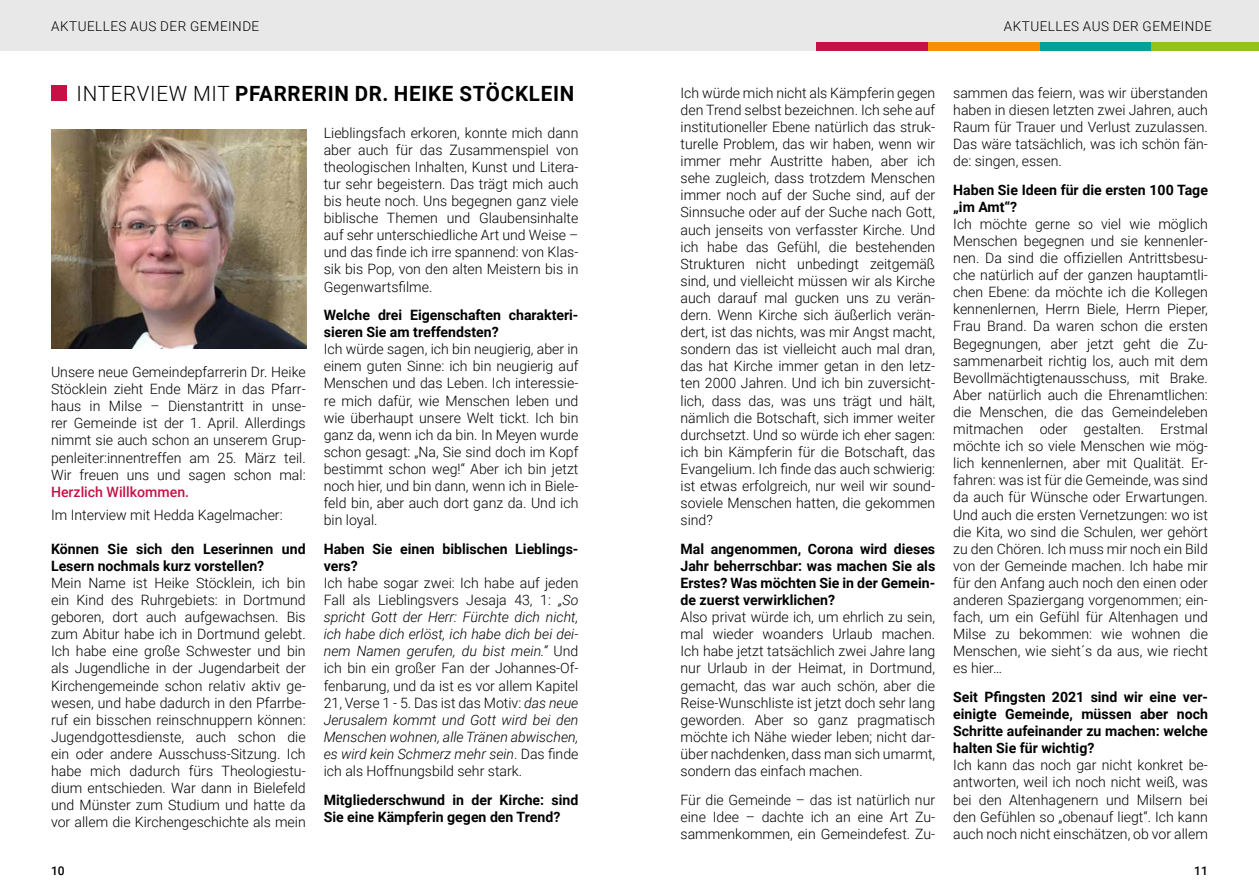
<style>
.page{position:relative;width:1259px;height:893px;background:#fff}
.page>*{position:absolute;margin:0;border:0;box-sizing:border-box;transform-origin:0 0}
.t1{font:700 21px "Roboto";letter-spacing:.035em;color:#000}
.t2{font:300 14.25px/17.1px "Roboto";color:#000;text-align:justify}
.t3{font:700 14.25px/17.1px "Roboto";color:#000}
.t4{font:italic 300 14.25px/17.1px "Roboto";color:#000;text-align:justify}
.t5{font:500 14.25px "Roboto";color:#c61046}
.t6{font:300 13.5px "Roboto";letter-spacing:.035em;color:#000}
.t7{font:500 12px "Roboto";color:#000}
.s1{font-weight:300}
.s2{font-style:normal}
</style>
<div class="page">
<div style="left:0;top:0;width:1259px;height:51px;background:#e9e8e8"></div>
<div style="left:51px;top:85px;width:16px;height:16px;background:#c61046"></div>
<img style="left:51px;top:129px;width:255px;height:220px">
<div style="left:816px;top:43px;width:112px;height:8px;background:#c61046"></div>
<div style="left:928px;top:43px;width:112px;height:8px;background:#f39100"></div>
<div style="left:1040px;top:43px;width:111px;height:8px;background:#00a19a"></div>
<div style="left:1151px;top:43px;width:108px;height:8px;background:#94c11a"></div>
<p class="t6" style="left:51px;top:17px;width:209px">AKTUELLES AUS DER GEMEINDE</p>
<p class="t6" style="left:1004px;top:17px;width:209px">AKTUELLES AUS DER GEMEINDE</p>
<h1 class="t1" style="left:77px;top:79px;width:499px"><span class="s1">INTERVIEW MIT</span> PFARRERIN DR. HEIKE STÖCKLEIN</h1>
<p class="t2" style="left:680px;top:84px;width:256px">Ich würde mich nicht als Kämpferin gegen den Trend selbst bezeichnen. Ich sehe auf institutioneller Ebene natürlich das struk&shy;turelle Problem, das wir haben, wenn wir immer mehr Austritte haben, aber ich sehe zugleich, dass trotzdem Menschen immer noch auf der Suche sind, auf der Sinnsuche oder auf der Suche nach Gott, auch jenseits von verfasster Kirche. Und ich habe das Gefühl, die bestehenden Strukturen nicht unbedingt zeitgemäß sind, und vielleicht müssen wir als Kirche auch darauf mal gucken uns zu verän&shy;dern. Wenn Kirche sich äußerlich verän&shy;dert, ist das nichts, was mir Angst macht, sondern das ist vielleicht auch mal dran, das hat Kirche immer getan in den letz&shy;ten 2000 Jahren. Und ich bin zuversicht&shy;lich, dass das, was uns trägt und hält, nämlich die Botschaft, sich immer weiter durchsetzt. Und so würde ich eher sagen: ich bin Kämpferin für die Botschaft, das Evangelium. Ich finde das auch schwierig: ist etwas erfolgreich, nur weil wir sound&shy;soviele Menschen hatten, die gekommen sind?</p>
<p class="t3" style="left:680px;top:540px;width:256px;text-align:justify">Mal angenommen, Corona wird dieses Jahr beherrschbar: was machen Sie als Erstes? Was möchten Sie in der Gemein&shy;de zuerst verwirklichen?</p>
<p class="t2" style="left:680px;top:608px;width:256px">Also privat würde ich, um ehrlich zu sein, mal wieder woanders Urlaub machen.<br>Ich habe jetzt tatsächlich zwei Jahre lang nur Urlaub in der Heimat, in Dortmund, gemacht, das war auch schön, aber die Reise-Wunschliste ist jetzt doch sehr lang geworden. Aber so ganz pragmatisch möchte ich Nähe wieder leben; nicht dar&shy;über nachdenken, dass man sich umarmt, sondern das einfach machen.</p>
<p class="t2" style="left:680px;top:790px;width:256px">Für die Gemeinde – das ist natürlich nur eine Idee – dachte ich an eine Art Zu&shy;sammenkommen, ein Gemeindefest. Zu-</p>
<p class="t2" style="left:324px;top:123px;width:256px">Lieblingsfach erkoren, konnte mich dann aber auch für das Zusammenspiel von theologischen Inhalten, Kunst und Litera&shy;tur sehr begeistern. Das trägt mich auch bis heute noch. Uns begegnen ganz viele biblische Themen und Glaubensinhalte auf sehr unterschiedliche Art und Weise – und das finde ich irre spannend: von Klas&shy;sik bis Pop, von den alten Meistern bis in Gegenwartsfilme.</p>
<p class="t3" style="left:324px;top:306px;width:256px">Welche drei Eigenschaften charakteri&shy;sieren Sie am treffendsten?</p>
<p class="t2" style="left:324px;top:340px;width:256px">Ich würde sagen, ich bin neugierig, aber in einem guten Sinne: ich bin neugierig auf Menschen und das Leben. Ich interessie&shy;re mich dafür, wie Menschen leben und wie überhaupt unsere Welt tickt. Ich bin ganz da, wenn ich da bin. In Meyen wurde schon gesagt: „Na, Sie sind doch im Kopf bestimmt schon weg!“ Aber ich bin jetzt noch hier, und bin dann, wenn ich in Biele&shy;feld bin, aber auch dort ganz da. Und ich bin loyal.</p>
<p class="t3" style="left:324px;top:540px;width:256px">Haben Sie einen biblischen Lieblings&shy;vers?</p>
<p class="t4" style="left:324px;top:574px;width:256px"><span class="s2">Ich habe sogar zwei: Ich habe auf jeden Fall als Lieblingsvers Jesaja 43, 1:</span> „So spricht Gott der Herr: Fürchte dich nicht, ich habe dich erlöst, ich habe dich bei dei&shy;nem Namen gerufen, du bist mein.“ <span class="s2">Und ich bin ein großer Fan der Johannes-Of&shy;fenbarung, und da ist es vor allem Kapitel 21, Verse 1 - 5. Das ist das Motiv:</span> das neue Jerusalem kommt und Gott wird bei den Menschen wohnen, alle Tränen abwischen, es wird kein Schmerz mehr sein<span class="s2">. Das finde ich als Hoffnungsbild sehr stark.</span></p>
<p class="t3" style="left:324px;top:790px;width:256px">Mitgliederschwund in der Kirche: sind<br>Sie eine Kämpferin gegen den Trend?</p>
<p class="t2" style="left:51px;top:363px;width:256px">Unsere neue Gemeindepfarrerin Dr. Heike Stöcklein zieht Ende März in das Pfarr&shy;haus in Milse – Dienstantritt in unse&shy;rer Gemeinde ist der 1. April. Allerdings nimmt sie auch schon an unserem Grup&shy;penleiter:innentreffen am 25. März teil.<br>Wir freuen uns und sagen schon mal:</p>
<p class="t5" style="left:51px;top:482px;width:140px">Herzlich Willkommen.</p>
<p class="t2" style="left:51px;top:505px;width:233px">Im Interview mit Hedda Kagelmacher:</p>
<p class="t3" style="left:51px;top:540px;width:256px">Können Sie sich den Leserinnen und<br>Lesern nochmals kurz vorstellen?</p>
<p class="t2" style="left:51px;top:574px;width:256px">Mein Name ist Heike Stöcklein, ich bin ein Kind des Ruhrgebiets: in Dortmund geboren, dort auch aufgewachsen. Bis zum Abitur habe ich in Dortmund gelebt.<br>Ich habe eine große Schwester und bin als Jugendliche in der Jugendarbeit der Kirchengemeinde schon relativ aktiv ge&shy;wesen, und habe dadurch in den Pfarrbe&shy;ruf ein bisschen reinschnuppern können:<br>Jugendgottesdienste, auch schon die ein oder andere Ausschuss-Sitzung. Ich habe mich dadurch fürs Theologiestu&shy;dium entschieden. War dann in Bielefeld und Münster zum Studium und hatte da vor allem die Kirchengeschichte als mein</p>
<p class="t2" style="left:953px;top:84px;width:256px">sammen das feiern, was wir überstanden haben in diesen letzten zwei Jahren, auch Raum für Trauer und Verlust zuzulassen.<br>Das wäre tatsächlich, was ich schön fän&shy;de: singen, essen.</p>
<p class="t3" style="left:953px;top:180px;width:256px">Haben Sie Ideen für die ersten 100 Tage „im Amt“?</p>
<p class="t2" style="left:953px;top:215px;width:256px">Ich möchte gerne so viel wie möglich Menschen begegnen und sie kennenler&shy;nen. Da sind die offiziellen Antrittsbesu&shy;che natürlich auf der ganzen hauptamtli&shy;chen Ebene: da möchte ich die Kollegen kennenlernen, Herrn Biele, Herrn Pieper, Frau Brand. Da waren schon die ersten Begegnungen, aber jetzt geht die Zu&shy;sammenarbeit richtig los, auch mit dem Bevollmächtigtenausschuss, mit Brake.<br>Aber natürlich auch die Ehrenamtlichen: die Menschen, die das Gemeindeleben mitmachen oder gestalten. Erstmal möchte ich so viele Menschen wie mög&shy;lich kennenlernen, aber mit Qualität. Er&shy;fahren: was ist für die Gemeinde, was sind da auch für Wünsche oder Erwartungen.<br>Und auch die ersten Vernetzungen: wo ist die Kita, wo sind die Schulen, wer gehört zu den Chören. Ich muss mir noch ein Bild von der Gemeinde machen. Ich habe mir für den Anfang auch noch den einen oder anderen Spaziergang vorgenommen; ein&shy;fach, um ein Gefühl für Altenhagen und Milse zu bekommen: wie wohnen die Menschen, wie sieht´s da aus, wie riecht es hier…</p>
<p class="t3" style="left:953px;top:688px;width:256px;text-align:justify">Seit Pfingsten 2021 sind wir eine ver&shy;einigte Gemeinde, müssen aber noch Schritte aufeinander zu machen: welche halten Sie für wichtig?</p>
<p class="t2" style="left:953px;top:756px;width:256px">Ich kann das noch gar nicht konkret be&shy;antworten, weil ich noch nicht weiß, was bei den Altenhagenern und Milsern bei den Gefühlen so „obenauf liegt“. Ich kann auch noch nicht einschätzen, ob vor allem</p>
<p class="t7" style="left:51px;top:863px;width:15px">10</p>
<p class="t7" style="left:1194px;top:863px;width:15px">11</p>
</div>
